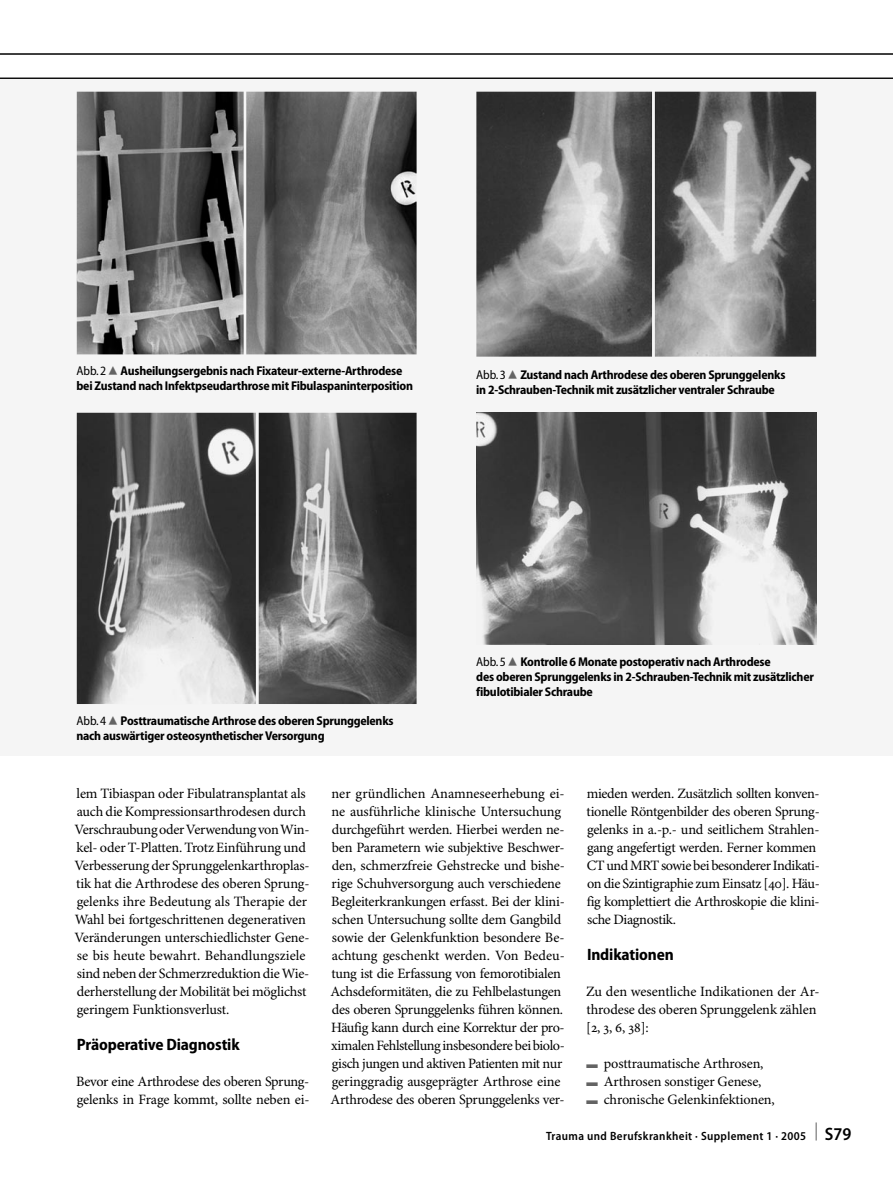
<style>
.page{position:relative;width:893px;height:1178px;background:#fff}
.page>*{position:absolute;margin:0;border:0;box-sizing:border-box;transform-origin:0 0}
.t1{font:700 semi-condensed 16.5px "Myriad Pro";letter-spacing:-.01em;color:#000}
.t2{font:14.25px/18px "Minion Pro";letter-spacing:-.015em;color:#000}
.t3{font:700 semi-condensed 12.75px/15px "Myriad Pro";letter-spacing:-.02em;color:#000}
.t4{font:600 semi-condensed 12px "Myriad Pro";letter-spacing:.03em;color:#000}
.s1{font-weight:400}
.s2{font-family:"S Buttons";font-weight:400;font-stretch:normal;font-size:14.25px;color:#636363}
.s3{font-family:"S Buttons";color:#636363}
.s4{font-size:18px}
</style>
<div class="page">
<img style="left:77px;top:91px;width:340px;height:264px">
<img style="left:476px;top:91px;width:340px;height:266px">
<img style="left:77px;top:412px;width:340px;height:292px">
<img style="left:476px;top:412px;width:340px;height:232px">
<hr style="left:0;top:54px;width:893px;height:1px;background:#000">
<hr style="left:0;top:78px;width:893px;height:1px;background:#000">
<p class="t3" style="left:77px;top:364px;width:338px"><span class="s1">Abb. 2</span><span class="s2">8</span> Ausheilungsergebnis nach Fixateur-externe-Arthrodese bei Zustand nach Infektpseudarthrose mit Fibulaspaninterposition</p>
<p class="t3" style="left:476px;top:367px;width:311px"><span class="s1">Abb. 3</span><span class="s2">8</span> Zustand nach Arthrodese des oberen Sprunggelenks in 2-Schrauben-Technik mit zusätzlicher ventraler Schraube</p>
<p class="t3" style="left:77px;top:714px;width:319px"><span class="s1">Abb. 4</span><span class="s2">8</span> Posttraumatische Arthrose des oberen Sprunggelenks nach auswärtiger osteosynthetischer Versorgung</p>
<p class="t3" style="left:476px;top:654px;width:339px"><span class="s1">Abb. 5</span><span class="s2">8</span> Kontrolle 6 Monate postoperativ nach Arthrodese<br>des oberen Sprunggelenks in 2-Schrauben-Technik mit zusätzlicher fibulotibialer Schraube</p>
<p class="t2" style="left:74px;top:784px;width:237px">lem Tibiaspan oder Fibulatransplantat als auch die Kompressionsarthrodesen durch Verschraubung oder Verwendung von Win&shy;kel- oder T-Platten. Trotz Einführung und Verbesserung der Sprunggelenkarthroplas&shy;tik hat die Arthrodese des oberen Sprung&shy;gelenks ihre Bedeutung als Therapie der Wahl bei fortgeschrittenen degenerativen Veränderungen unterschiedlichster Gene&shy;se bis heute bewahrt. Behandlungsziele sind neben der Schmerzreduktion die Wie&shy;derherstellung der Mobilität bei möglichst geringem Funktionsverlust.</p>
<p class="t1" style="left:77px;top:1035px;width:164px">Präoperative Diagnostik</p>
<p class="t2" style="left:76px;top:1072px;width:235px">Bevor eine Arthrodese des oberen Sprung&shy;gelenks in Frage kommt, sollte neben ei-</p>
<p class="t2" style="left:331px;top:784px;width:236px">ner gründlichen Anamneseerhebung ei&shy;ne ausführliche klinische Untersuchung durchgeführt werden. Hierbei werden ne&shy;ben Parametern wie subjektive Beschwer&shy;den, schmerzfreie Gehstrecke und bishe&shy;rige Schuhversorgung auch verschiedene Begleiterkrankungen erfasst. Bei der klini&shy;schen Untersuchung sollte dem Gangbild sowie der Gelenkfunktion besondere Be&shy;achtung geschenkt werden. Von Bedeu&shy;tung ist die Erfassung von femorotibialen Achsdeformitäten, die zu Fehlbelastungen des oberen Sprunggelenks führen können.<br>Häufig kann durch eine Korrektur der pro&shy;ximalen Fehlstellung insbesondere bei biolo&shy;gisch jungen und aktiven Patienten mit nur geringgradig ausgeprägter Arthrose eine Arthrodese des oberen Sprunggelenks ver-</p>
<p class="t2" style="left:587px;top:784px;width:235px">mieden werden. Zusätzlich sollten konven&shy;tionelle Röntgenbilder des oberen Sprung&shy;gelenks in a.-p.- und seitlichem Strahlen&shy;gang angefertigt werden. Ferner kommen CT und MRT sowie bei besonderer Indikati&shy;on die Szintigraphie zum Einsatz [40]. Häu&shy;fig komplettiert die Arthroskopie die klini&shy;sche Diagnostik.</p>
<p class="t1" style="left:587px;top:945px;width:88px">Indikationen</p>
<p class="t2" style="left:586px;top:982px;width:235px">Zu den wesentliche Indikationen der Ar&shy;throdese des oberen Sprunggelenk zählen [2, 3, 6, 38]:</p>
<p class="t2" style="left:586px;top:1054px;width:190px"><span class="s3">F</span> posttraumatische Arthrosen,<br><span class="s3">F</span> Arthrosen sonstiger Genese,<br><span class="s3">F</span> chronische Gelenkinfektionen,</p>
<p class="t4" style="left:546px;top:1129px;width:307px">Trauma und Berufskrankheit · Supplement 1 · 2005 <sup>|</sup> <span class="s4">S79</span></p>
</div>
